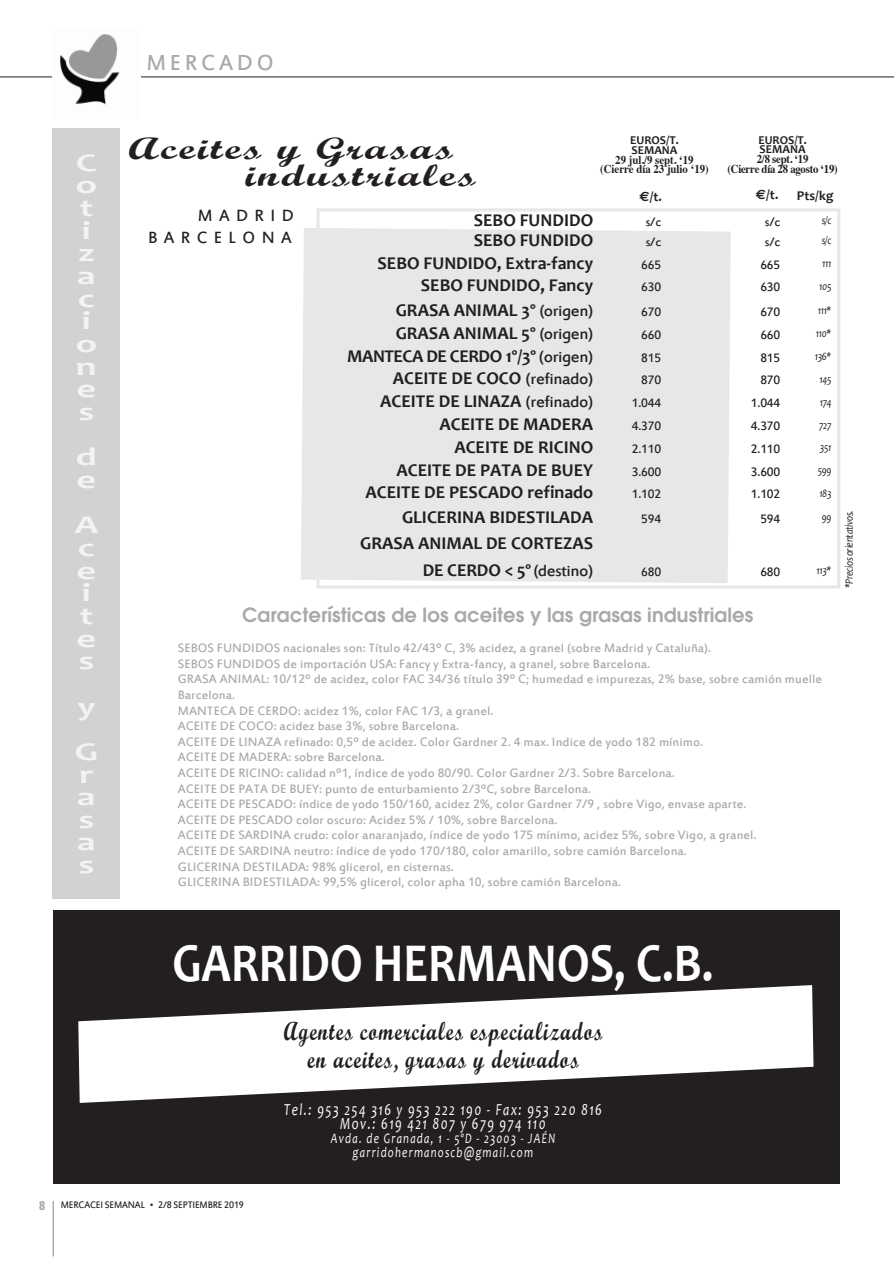
<style>
.page{position:relative;width:894px;height:1264px;background:#fff}
.page>*{position:absolute;margin:0;border:0;box-sizing:border-box;transform-origin:0 0}
.t1{font:700 55.05px "Candara";color:#fff;scale:.85 1}
.t2{font:700 31.5px/27px "Script";letter-spacing:.05em;color:#231f20;scale:1.4 1}
.t3{font:700 26.55px/28.3px "Script";letter-spacing:.05em;color:#231f20;text-align:center;scale:.77 1}
.t4{font:700 25.5px/22.6px "Candara";color:#f2f3f4;scale:1.5 1}
.t5{font:24px "Estrangelo Edessa";letter-spacing:.15em;color:#a8a9ad}
.t6{font:600 19.5px "Avant Garde";letter-spacing:.005em;color:#a8a9ad}
.t7{font:700 18px/27.3px "Candara";color:#231f20;text-align:right}
.t8{font:700 18px "Candara";letter-spacing:-.025em;color:#231f20}
.t9{font:18px "Estrangelo Edessa";letter-spacing:.355em;color:#231f20}
.t10{font:italic 16.95px/13.8px "Candara";letter-spacing:.105em;color:#fff;text-align:center;scale:.77 1}
.t11{font:italic 14.55px/13.8px "Candara";letter-spacing:.105em;color:#fff;text-align:center;scale:.77 1}
.t12{font:13.5px/15.6px "Estrangelo Edessa";letter-spacing:.005em;color:#a8a9ad}
.t13{font:13.5px "Estrangelo Edessa";letter-spacing:-.015em;color:#231f20}
.t14{font:700 13.5px "Candara";color:#231f20}
.t15{font:700 12px/9.8px "Times";color:#231f20;text-align:center;scale:.9 1}
.t16{font:700 12px/9.8px "Times";letter-spacing:-.025em;color:#231f20;text-align:center;scale:.9 1}
.t17{font:700 12px/9.8px "Candara";color:#231f20}
.t18{font:900 condensed 12px "Helvetica";color:#a8a9ad}
.t19{font:italic 11.25px "Candara";letter-spacing:-.03em;color:#231f20;scale:.85 1}
.t20{font:10.5px "Estrangelo Edessa";letter-spacing:-.015em;color:#231f20;scale:.95 1}
.s1{font-family:"Euro Sans"}
.s2{font-family:"Estrangelo Edessa";font-weight:400}
</style>
<div class="page">
<hr style="left:0;top:77px;width:894px;height:1px;background:#231f20">
<hr style="left:53px;top:1201px;width:1px;height:55px;background:#a8a9ad">
<img style="left:52px;top:34px;width:81px;height:71px">
<div style="left:301px;top:228px;width:429px;height:355px;background:#e6e7e9"></div>
<div style="left:53px;top:128px;width:67px;height:771px;background:#d1d2d4"></div>
<div style="left:316px;top:208px;width:524px;height:380px;border:3px solid #e6e7e9"></div>
<div style="left:53px;top:910px;width:786px;height:273px;background:#231f20"></div>
<svg style="left:78px;top:985px;width:735px;height:118px;fill:#fff"></svg>
<h3 class="t4" style="left:76px;top:151px;width:16px">C o t i z a c i o n e s</h3>
<h3 class="t4" style="left:76px;top:445px;width:16px">d e</h3>
<h3 class="t4" style="left:74px;top:513px;width:18px">A c e i t e s</h3>
<h3 class="t4" style="left:74px;top:683px;width:17px;line-height:45.3px">y<br>G</h3>
<h3 class="t4" style="left:77px;top:762px;width:14px;text-align:justify">r a s a s</h3>
<h3 class="t5" style="left:146px;top:50px;width:129px">MERCADO</h3>
<h2 class="t2" style="left:245px;top:137px;width:166px;text-indent:-116px">Aceites y Grasas industriales</h2>
<p class="t17" style="left:758px;top:135px;width:50px">EUROS/T.<br>SEMANA</p>
<p class="t16" style="left:727px;top:155px;width:124px">2/8 sept. ‘19<br>(Cierre día 28 agosto ‘19)</p>
<p class="t17" style="left:630px;top:135px;width:50px">EUROS/T.<br>SEMANA</p>
<p class="t15" style="left:600px;top:156px;width:122px">29 jul./9 sept. ‘19 (Cierre día 23 julio ‘19)</p>
<p class="t14" style="left:639px;top:188px;width:24px"><span class="s1">€</span>/t.</p>
<p class="t14" style="left:756px;top:186px;width:24px"><span class="s1">€</span>/t.</p>
<p class="t14" style="left:796px;top:187px;width:38px">Pts/kg</p>
<h3 class="t9" style="left:198px;top:207px;width:98px">MADRID</h3>
<h3 class="t9" style="left:148px;top:228px;width:145px">BARCELONA</h3>
<h3 class="t7" style="left:473px;top:206px;width:121px">SEBO FUNDIDO</h3>
<p class="t13" style="left:646px;top:215px;width:17px">s/c</p>
<p class="t13" style="left:765px;top:215px;width:17px">s/c</p>
<p class="t19" style="left:821px;top:214px;width:13px">s/c</p>
<h3 class="t7" style="left:473px;top:226px;width:121px">SEBO FUNDIDO</h3>
<p class="t13" style="left:646px;top:235px;width:17px">s/c</p>
<p class="t13" style="left:765px;top:235px;width:17px">s/c</p>
<p class="t19" style="left:821px;top:233px;width:13px">s/c</p>
<h3 class="t7" style="left:377px;top:249px;width:217px">SEBO FUNDIDO, Extra-fancy</h3>
<p class="t13" style="left:641px;top:258px;width:22px">665</p>
<p class="t13" style="left:760px;top:258px;width:22px">665</p>
<p class="t19" style="left:822px;top:256px;width:12px">111</p>
<h3 class="t7" style="left:421px;top:271px;width:174px">SEBO FUNDIDO, Fancy</h3>
<p class="t13" style="left:641px;top:280px;width:22px">630</p>
<p class="t13" style="left:760px;top:280px;width:22px">630</p>
<p class="t19" style="left:819px;top:279px;width:16px">105</p>
<h3 class="t7" style="left:396px;top:296px;width:199px">GRASA ANIMAL 3º <span class="s2">(origen)</span></h3>
<p class="t13" style="left:641px;top:305px;width:22px">670</p>
<p class="t13" style="left:760px;top:305px;width:22px">670</p>
<p class="t19" style="left:817px;top:304px;width:18px">111*</p>
<h3 class="t7" style="left:396px;top:319px;width:199px">GRASA ANIMAL 5º <span class="s2">(origen)</span></h3>
<p class="t13" style="left:641px;top:328px;width:22px">660</p>
<p class="t13" style="left:760px;top:328px;width:22px">660</p>
<p class="t19" style="left:816px;top:326px;width:20px">110*</p>
<h3 class="t8" style="left:347px;top:344px;width:247px">MANTECA DE CERDO 1º/3º <span class="s2">(origen)</span></h3>
<p class="t13" style="left:641px;top:351px;width:22px">815</p>
<p class="t13" style="left:760px;top:351px;width:22px">815</p>
<p class="t19" style="left:815px;top:349px;width:21px">136*</p>
<h3 class="t7" style="left:393px;top:364px;width:202px">ACEITE DE COCO <span class="s2">(refinado)</span></h3>
<p class="t13" style="left:641px;top:373px;width:22px">870</p>
<p class="t13" style="left:760px;top:373px;width:22px">870</p>
<p class="t19" style="left:819px;top:372px;width:15px">145</p>
<h3 class="t7" style="left:380px;top:387px;width:215px">ACEITE DE LINAZA <span class="s2">(refinado)</span></h3>
<p class="t13" style="left:632px;top:396px;width:31px">1.044</p>
<p class="t13" style="left:751px;top:396px;width:31px">1.044</p>
<p class="t19" style="left:819px;top:395px;width:15px">174</p>
<h3 class="t7" style="left:439px;top:410px;width:155px">ACEITE DE MADERA</h3>
<p class="t13" style="left:632px;top:419px;width:31px">4.370</p>
<p class="t13" style="left:751px;top:419px;width:31px">4.370</p>
<p class="t19" style="left:819px;top:418px;width:16px">727</p>
<h3 class="t7" style="left:454px;top:433px;width:140px">ACEITE DE RICINO</h3>
<p class="t13" style="left:632px;top:442px;width:31px">2.110</p>
<p class="t13" style="left:751px;top:442px;width:31px">2.110</p>
<p class="t19" style="left:820px;top:440px;width:15px">351</p>
<h3 class="t7" style="left:396px;top:456px;width:198px">ACEITE DE PATA DE BUEY</h3>
<p class="t13" style="left:632px;top:465px;width:31px">3.600</p>
<p class="t13" style="left:751px;top:465px;width:31px">3.600</p>
<p class="t19" style="left:817px;top:463px;width:18px">599</p>
<h3 class="t7" style="left:365px;top:478px;width:229px">ACEITE DE PESCADO refinado</h3>
<p class="t13" style="left:632px;top:487px;width:31px">1.102</p>
<p class="t13" style="left:751px;top:487px;width:31px">1.102</p>
<p class="t19" style="left:819px;top:486px;width:16px">183</p>
<h3 class="t7" style="left:402px;top:503px;width:193px">GLICERINA BIDESTILADA</h3>
<p class="t13" style="left:641px;top:512px;width:22px">594</p>
<p class="t13" style="left:760px;top:512px;width:22px">594</p>
<p class="t19" style="left:822px;top:510px;width:13px">99</p>
<h3 class="t7" style="left:360px;top:529px;width:234px">GRASA ANIMAL DE CORTEZAS<br>DE CERDO &lt; 5º <span class="s2">(destino)</span></h3>
<p class="t13" style="left:641px;top:565px;width:22px">680</p>
<p class="t13" style="left:760px;top:565px;width:22px">680</p>
<p class="t19" style="left:816px;top:563px;width:19px">113*</p>
<h3 class="t6" style="left:242px;top:607px;width:512px">Características de los aceites y las grasas industriales</h3>
<p class="t12" style="left:178px;top:641px;width:646px">SEBOS FUNDIDOS nacionales son: Título 42/43º C, 3% acidez, a granel (sobre Madrid y Cataluña).<br>SEBOS FUNDIDOS de importación USA: Fancy y Extra-fancy, a granel, sobre Barcelona.<br>GRASA ANIMAL: 10/12º de acidez, color FAC 34/36 título 39º C; humedad e impurezas, 2% base, sobre camión muelle Barcelona.<br>MANTECA DE CERDO: acidez 1%, color FAC 1/3, a granel.<br>ACEITE DE COCO: acidez base 3%, sobre Barcelona.<br>ACEITE DE LINAZA refinado: 0,5º de acidez. Color Gardner 2. 4 max. Indice de yodo 182 mínimo.<br>ACEITE DE MADERA: sobre Barcelona.<br>ACEITE DE RICINO: calidad nº1, índice de yodo 80/90. Color Gardner 2/3. Sobre Barcelona.<br>ACEITE DE PATA DE BUEY: punto de enturbamiento 2/3ºC, sobre Barcelona.<br>ACEITE DE PESCADO: índice de yodo 150/160, acidez 2%, color Gardner 7/9 , sobre Vigo, envase aparte.<br>ACEITE DE PESCADO color oscuro: Acidez 5% / 10%, sobre Barcelona.<br>ACEITE DE SARDINA crudo: color anaranjado, índice de yodo 175 mínimo, acidez 5%, sobre Vigo, a granel.<br>ACEITE DE SARDINA neutro: índice de yodo 170/180, color amarillo, sobre camión Barcelona.<br>GLICERINA DESTILADA: 98% glicerol, en cisternas.<br>GLICERINA BIDESTILADA: 99,5% glicerol, color apha 10, sobre camión Barcelona.</p>
<p class="t19" style="left:842px;top:588px;width:94px;rotate:-90deg">*Precios orientativos.</p>
<h1 class="t1" style="left:172px;top:929px;width:638px">GARRIDO HERMANOS, C.B.</h1>
<h3 class="t3" style="left:284px;top:1019px;width:415px">Agentes comerciales especializados en aceites, grasas y derivados</h3>
<p class="t10" style="left:284px;top:1102px;width:415px">Tel.: 953 254 316 y 953 222 190 - Fax: 953 220 816<br>Mov.: 619 421 807 y 679 974 110</p>
<p class="t11" style="left:331px;top:1131px;width:293px">Avda. de Granada, 1 - 5ºD - 23003 - JAÉN garridohermanoscb@gmail.com</p>
<p class="t18" style="left:39px;top:1201px;width:7px">8</p>
<p class="t20" style="left:61px;top:1199px;width:194px">MERCACEI SEMANAL • 2/8 SEPTIEMBRE 2019</p>
</div>
